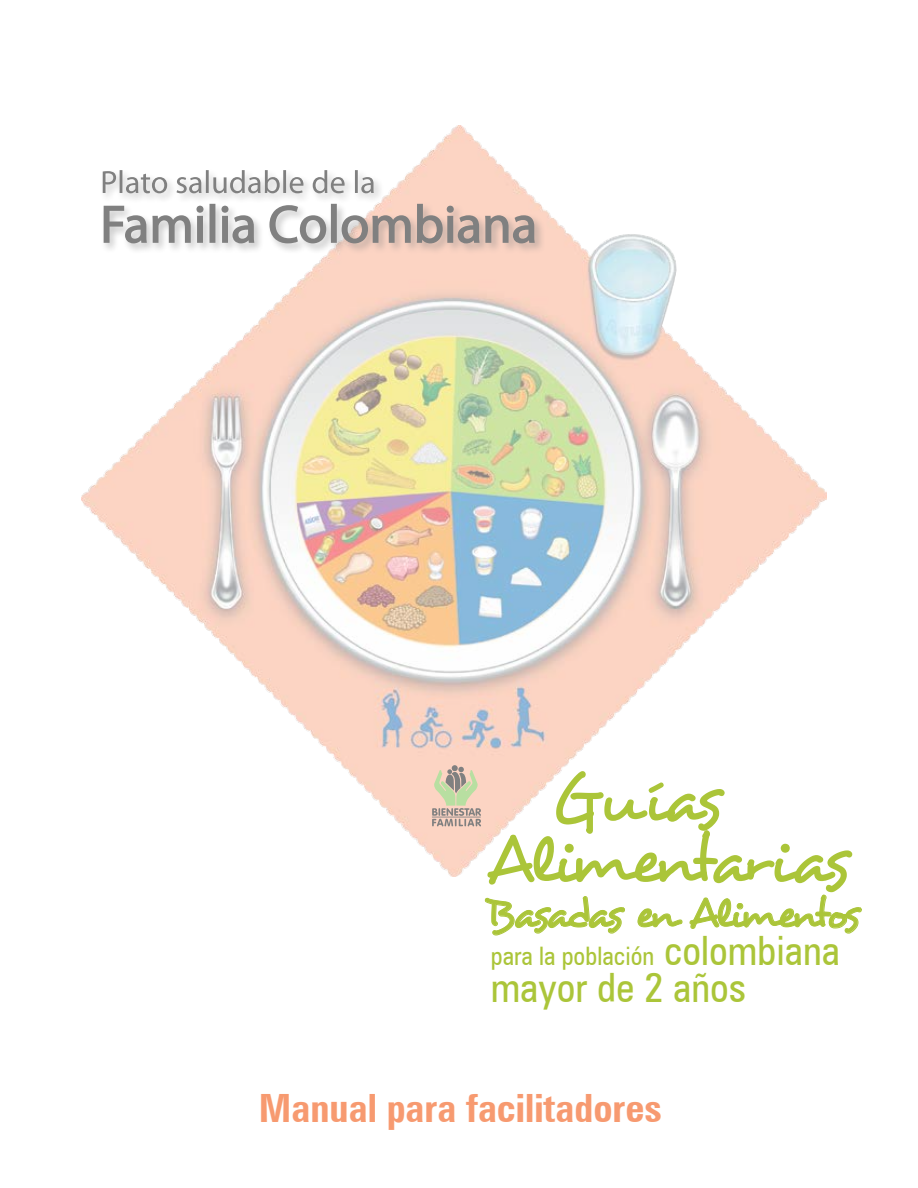
<style>
.page{position:relative;width:918px;height:1188px;background:#fff}
.page>*{position:absolute;margin:0;border:0;box-sizing:border-box;transform-origin:0 0}
.t1{font:67.5px/61.3px "Desyrel";letter-spacing:-.075em;color:#abc539}
.t2{font:41.25px "Desyrel";letter-spacing:-.095em;color:#abc539}
.t3{font:condensed 40.5px "Zurich BT";color:#abc539}
.t4{font:700 condensed 39px "Zurich BT";color:#f79a70}
.t5{font:condensed 25.5px "Zurich BT";color:#abc539}
.s1{font-size:40.5px}
</style>
<div class="page">
<img style="left:81px;top:126px;width:746px;height:750px">
<svg style="left:432px;top:765px;width:49px;height:61px;background:#cdc1aa"></svg>
<div style="left:100px;top:168px;width:446px;height:86px;background:#000;opacity:.45"></div>
<svg style="left:103px;top:170px;width:432px;height:73px"></svg>
<svg style="left:485px;top:896px;width:140px;height:39px"></svg>
<svg style="left:638px;top:908px;width:44px;height:19px"></svg>
<svg style="left:690px;top:894px;width:172px;height:40px"></svg>
<h1 class="t1" style="left:486px;top:769px;width:364px;text-indent:64px">Guías<br>Alimentarias</h1>
<h2 class="t2" style="left:486px;top:888px;width:374px">Basadas en Alimentos</h2>
<p class="t5" style="left:491px;top:941px;width:351px">para la población <span class="s1">colombiana</span></p>
<h3 class="t3" style="left:491px;top:963px;width:257px">mayor de 2 años</h3>
<h3 class="t4" style="left:259px;top:1084px;width:405px">Manual para facilitadores</h3>
</div>
